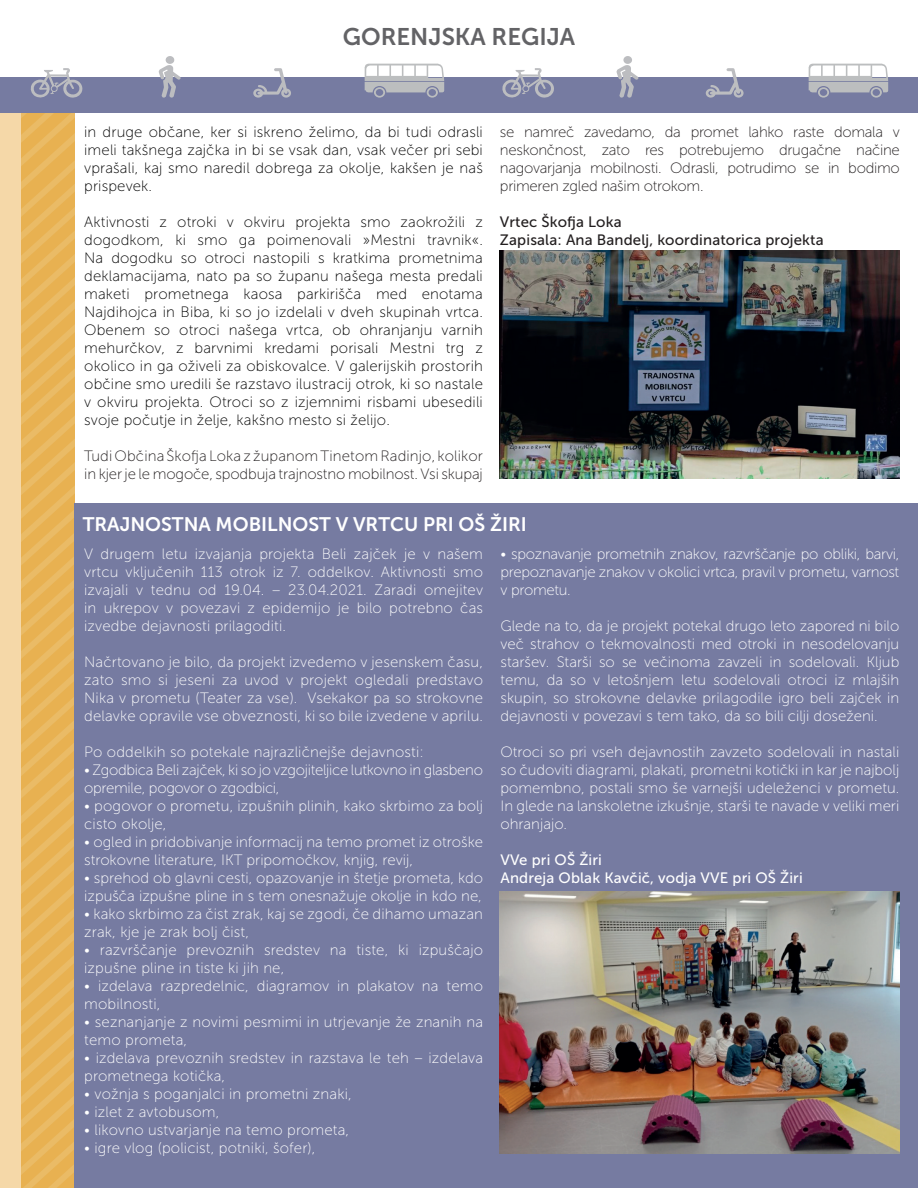
<style>
.page{position:relative;width:918px;height:1188px;background:#fff}
.page>*{position:absolute;margin:0;border:0;box-sizing:border-box;transform-origin:0 0}
.t1{font:24px "Museo Sans 700";color:#636366}
.t2{font:19.5px "Museo Sans 700";color:#fff}
.t3{font:15px/18px "Museo Sans 100";letter-spacing:.01em;color:#fff}
.t4{font:15px/18px "Museo Sans 100";letter-spacing:.01em;color:#000001;text-align:justify}
.t5{font:15px/18px "Museo Sans 100";letter-spacing:-.01em;color:#231f20}
.t6{font:15px/18px "Museo Sans 100";letter-spacing:-.02em;color:#fff}
.t7{font:15px/18px "Museo Sans 500";letter-spacing:.01em;color:#231f20}
.t8{font:15px/18px "Museo Sans 500";letter-spacing:.01em;color:#fff}
</style>
<div class="page">
<div style="left:0;top:78px;width:21px;height:1110px;background:#f5d8a8"></div>
<div style="left:0;top:78px;width:918px;height:35px;background:#767ba1"></div>
<svg style="left:501px;top:68px;width:54px;height:30px"></svg>
<svg style="left:616px;top:56px;width:22px;height:42px"></svg>
<svg style="left:706px;top:68px;width:38px;height:30px"></svg>
<svg style="left:808px;top:63px;width:81px;height:35px"></svg>
<svg style="left:10px;top:68px;width:92px;height:1120px"></svg>
<svg style="left:158px;top:56px;width:23px;height:42px"></svg>
<svg style="left:253px;top:68px;width:38px;height:30px"></svg>
<svg style="left:364px;top:63px;width:81px;height:35px"></svg>
<div style="left:75px;top:503px;width:843px;height:685px;background:#767ba1"></div>
<img style="left:500px;top:251px;width:399px;height:228px">
<img style="left:500px;top:892px;width:399px;height:261px">
<h1 class="t1" style="left:343px;top:23px;width:234px">GORENJSKA REGIJA</h1>
<p class="t4" style="left:84px;top:123px;width:400px">in druge občane, ker si iskreno želimo, da bi tudi odrasli imeli takšnega zajčka in bi se vsak dan, vsak večer pri sebi vprašali, kaj smo naredil dobrega za okolje, kakšen je naš prispevek.</p>
<p class="t4" style="left:84px;top:213px;width:400px">Aktivnosti z otroki v okviru projekta smo zaokrožili z dogodkom, ki smo ga poimenovali »Mestni travnik«.<br>Na dogodku so otroci nastopili s kratkima prometnima deklamacijama, nato pa so županu našega mesta predali maketi prometnega kaosa parkirišča med enotama Najdihojca in Biba, ki so jo izdelali v dveh skupinah vrtca.<br>Obenem so otroci našega vrtca, ob ohranjanju varnih mehurčkov, z barvnimi kredami porisali Mestni trg z okolico in ga oživeli za obiskovalce. V galerijskih prostorih občine smo uredili še razstavo ilustracij otrok, ki so nastale v okviru projekta. Otroci so z izjemnimi risbami ubesedili svoje počutje in želje, kakšno mesto si želijo.</p>
<p class="t5" style="left:84px;top:447px;width:400px">Tudi Občina Škofja Loka z županom Tinetom Radinjo, kolikor in kjer je le mogoče, spodbuja trajnostno mobilnost. Vsi skupaj</p>
<p class="t5" style="left:500px;top:123px;width:401px;text-align:justify">se namreč zavedamo, da promet lahko raste domala v neskončnost, zato res potrebujemo drugačne načine nagovarjanja mobilnosti. Odrasli, potrudimo se in bodimo primeren zgled našim otrokom.</p>
<p class="t7" style="left:500px;top:212px;width:325px">Vrtec Škofja Loka<br>Zapisala: Ana Bandelj, koordinatorica projekta</p>
<h2 class="t2" style="left:83px;top:513px;width:446px">TRAJNOSTNA MOBILNOST V VRTCU PRI OŠ ŽIRI</h2>
<p class="t3" style="left:84px;top:545px;width:400px;text-align:justify">V drugem letu izvajanja projekta Beli zajček je v našem vrtcu vključenih 113 otrok iz 7. oddelkov. Aktivnosti smo izvajali v tednu od 19.04. – 23.04.2021. Zaradi omejitev in ukrepov v povezavi z epidemijo je bilo potrebno čas izvedbe dejavnosti prilagoditi.</p>
<p class="t3" style="left:84px;top:653px;width:400px;text-align:justify">Načrtovano je bilo, da projekt izvedemo v jesenskem času, zato smo si jeseni za uvod v projekt ogledali predstavo Nika v prometu (Teater za vse). Vsekakor pa so strokovne delavke opravile vse obveznosti, ki so bile izvedene v aprilu.</p>
<p class="t3" style="left:84px;top:743px;width:341px">Po oddelkih so potekale najrazličnejše dejavnosti:</p>
<p class="t6" style="left:84px;top:761px;width:400px">• Zgodbica Beli zajček, ki so jo vzgojiteljice lutkovno in glasbeno opremile, pogovor o zgodbici,</p>
<p class="t3" style="left:84px;top:797px;width:400px">• pogovor o prometu, izpušnih plinih, kako skrbimo za bolj cisto okolje,</p>
<p class="t3" style="left:84px;top:833px;width:400px">• ogled in pridobivanje informacij na temo promet iz otroške strokovne literature, IKT pripomočkov, knjig, revij,</p>
<p class="t3" style="left:84px;top:869px;width:400px">• sprehod ob glavni cesti, opazovanje in štetje prometa, kdo izpušča izpušne pline in s tem onesnažuje okolje in kdo ne,</p>
<p class="t3" style="left:84px;top:905px;width:400px">• kako skrbimo za čist zrak, kaj se zgodi, če dihamo umazan zrak, kje je zrak bolj čist,</p>
<p class="t3" style="left:84px;top:941px;width:400px">• razvrščanje prevoznih sredstev na tiste, ki izpuščajo izpušne pline in tiste ki jih ne,</p>
<p class="t3" style="left:84px;top:977px;width:400px">• izdelava razpredelnic, diagramov in plakatov na temo mobilnosti,</p>
<p class="t3" style="left:84px;top:1013px;width:400px">• seznanjanje z novimi pesmimi in utrjevanje že znanih na temo prometa,</p>
<p class="t3" style="left:84px;top:1049px;width:400px">• izdelava prevoznih sredstev in razstava le teh – izdelava prometnega kotička,</p>
<p class="t3" style="left:84px;top:1085px;width:269px">• vožnja s poganjalci in prometni znaki,</p>
<p class="t3" style="left:84px;top:1103px;width:137px">• izlet z avtobusom,</p>
<p class="t3" style="left:84px;top:1121px;width:267px">• likovno ustvarjanje na temo prometa,</p>
<p class="t3" style="left:84px;top:1139px;width:233px">• igre vlog (policist, potniki, šofer),</p>
<p class="t3" style="left:500px;top:545px;width:400px;text-align:justify">• spoznavanje prometnih znakov, razvrščanje po obliki, barvi, prepoznavanje znakov v okolici vrtca, pravil v prometu, varnost v prometu.</p>
<p class="t3" style="left:500px;top:617px;width:400px;text-align:justify">Glede na to, da je projekt potekal drugo leto zapored ni bilo več strahov o tekmovalnosti med otroki in nesodelovanju staršev. Starši so se večinoma zavzeli in sodelovali. Kljub temu, da so v letošnjem letu sodelovali otroci iz mlajših skupin, so strokovne delavke prilagodile igro beli zajček in dejavnosti v povezavi s tem tako, da so bili cilji doseženi.</p>
<p class="t3" style="left:500px;top:743px;width:400px;text-align:justify">Otroci so pri vseh dejavnostih zavzeto sodelovali in nastali so čudoviti diagrami, plakati, prometni kotički in kar je najbolj pomembno, postali smo še varnejši udeleženci v prometu.<br>In glede na lanskoletne izkušnje, starši te navade v veliki meri ohranjajo.</p>
<p class="t8" style="left:500px;top:851px;width:304px">VVe pri OŠ Žiri<br>Andreja Oblak Kavčič, vodja VVE pri OŠ Žiri</p>
</div>
